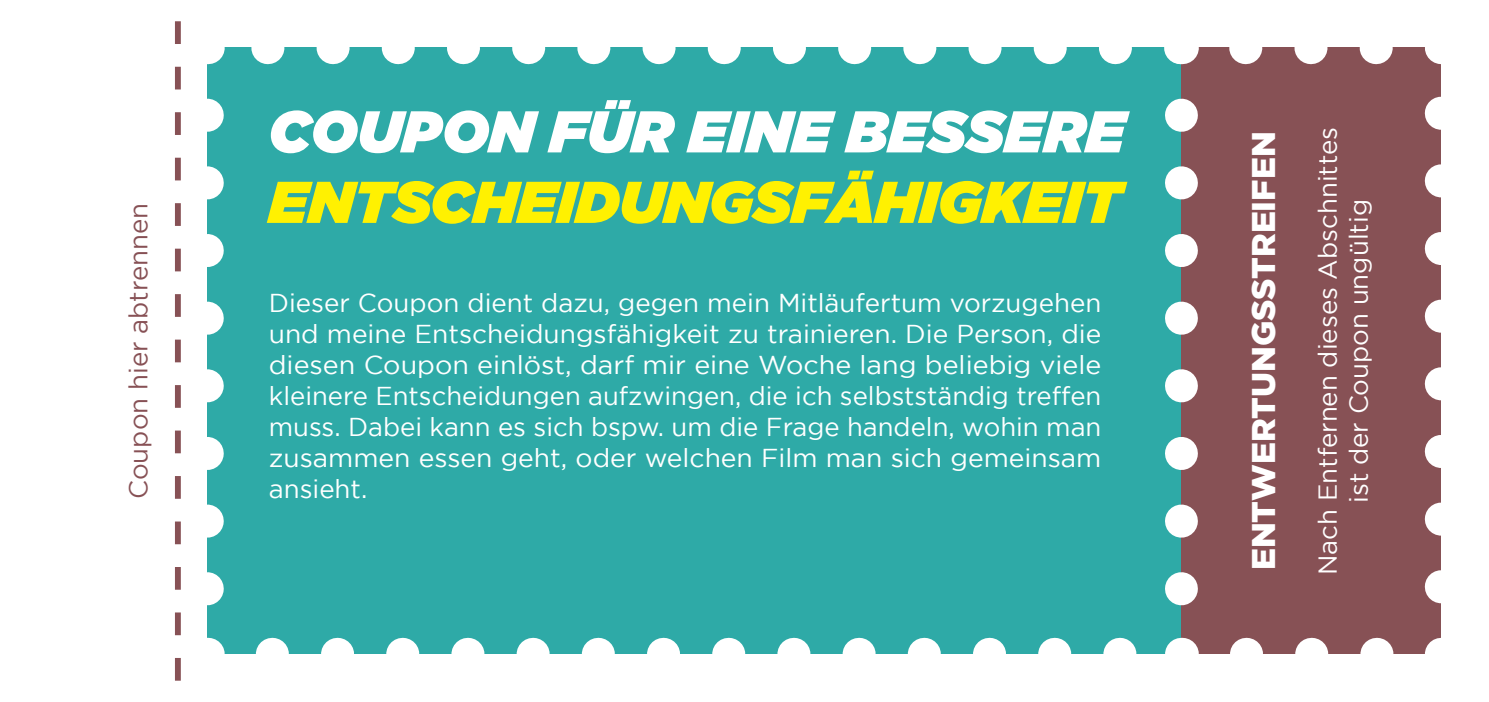
<style>
.page{position:relative;width:1489px;height:702px;background:#fff}
.page>*{position:absolute;margin:0;border:0;box-sizing:border-box;transform-origin:0 0}
.t1{font:italic 900 58.75px "Gotham";color:#fff101}
.t2{font:italic 900 58.75px "Gotham";color:#fff}
.t3{font:900 33px "Gotham";color:#fff}
.Optimaler_Blocksatz{font:25.75px/31px "Gotham";color:#fff;text-align:justify}
.t4{font:25.75px "Gotham";color:#875155}
</style>
<div class="page">
<div style="left:207px;top:48px;width:1234px;height:606px;background:#2eaaa7"></div>
<svg style="left:207px;top:115px;width:17px;height:491px"></svg>
<hr style="left:207px;top:637px;width:1px;height:33px;background:#fff">
<hr style="left:207px;top:31px;width:1px;height:33px;background:#fff">
<div style="left:1181px;top:48px;width:260px;height:606px;background:#875155"></div>
<svg style="left:1165px;top:115px;width:32px;height:491px"></svg>
<svg style="left:272px;top:637px;width:1122px;height:17px"></svg>
<svg style="left:1424px;top:96px;width:17px;height:491px"></svg>
<svg style="left:240px;top:47px;width:1136px;height:17px"></svg>
<hr style="left:1181px;top:637px;width:1px;height:33px;background:#fff">
<hr style="left:1181px;top:31px;width:1px;height:33px;background:#fff">
<svg style="left:175px;top:21px;width:6px;height:659px"></svg>
<p class="t2" style="left:269px;top:97px;width:858px">COUPON FÜR EINE BESSERE</p>
<p class="t1" style="left:269px;top:168px;width:854px">ENTSCHEIDUNGSFÄHIGKEIT</p>
<p class="t3" style="left:1244px;top:570px;width:440px;rotate:-90deg">ENTWERTUNGSSTREIFEN</p>
<p class="Optimaler_Blocksatz" style="left:1311px;top:575px;width:449px;rotate:-90deg">Nach Entfernen dieses Abschnittes</p>
<p class="t4" style="left:124px;top:499px;width:297px;rotate:-90deg">Coupon hier abtrennen</p>
<p class="Optimaler_Blocksatz" style="left:1342px;top:502px;width:305px;rotate:-90deg">ist der Coupon ungültig</p>
<p class="Optimaler_Blocksatz" style="left:269px;top:286px;width:834px">Dieser Coupon dient dazu, gegen mein Mitläufertum vorzugehen und meine Entscheidungsfähigkeit zu trainieren. Die Person, die diesen Coupon einlöst, darf mir eine Woche lang beliebig viele kleinere Entscheidungen aufzwingen, die ich selbstständig treffen muss. Dabei kann es sich bspw. um die Frage handeln, wohin man zusammen essen geht, oder welchen Film man sich gemeinsam ansieht.</p>
</div>
